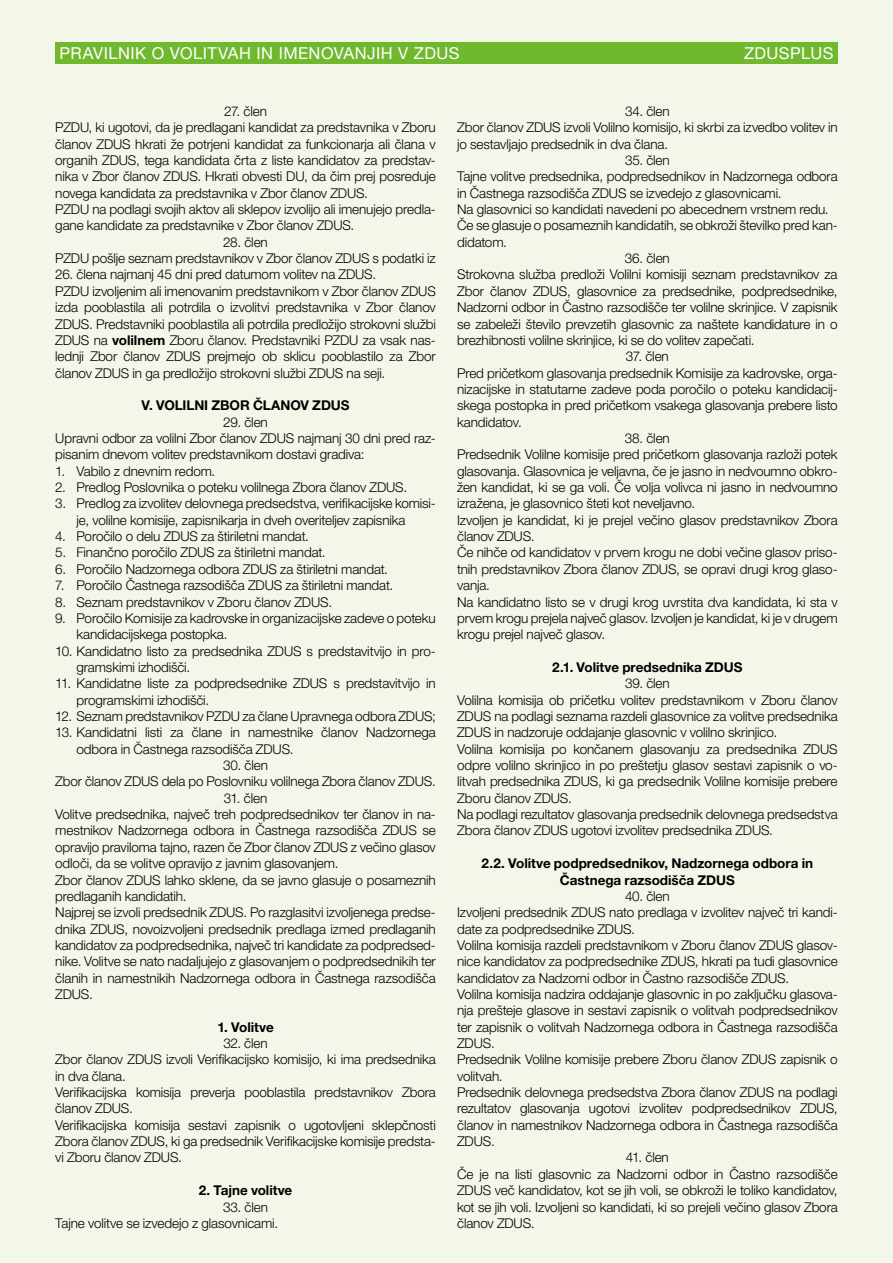
<style>
.page{position:relative;width:893px;height:1263px;background:#f2f7ea}
.page>*{position:absolute;margin:0;border:0;box-sizing:border-box;transform-origin:0 0}
.PASICA{font:16.5px "Helvetica Neue LT Pro";letter-spacing:.025em;color:#fff}
.BODY{font:300 13.5px/16.4px "Helvetica Neue LT Pro";letter-spacing:-.01em;color:#000}
.BODY-2{font:700 13.5px/16.4px "Helvetica Neue LT Pro";letter-spacing:-.005em;color:#000;text-align:center}
.s1{font-weight:700}
</style>
<div class="page">
<div style="left:55px;top:43px;width:783px;height:21px;background:#70b92f"></div>
<p class="PASICA" style="left:60px;top:43px;width:401px">PRAVILNIK O VOLITVAH IN IMENOVANJIH V ZDUS</p>
<p class="PASICA" style="left:744px;top:43px;width:91px">ZDUSPLUS</p>
<p class="BODY" style="left:224px;top:103px;width:44px">27. člen</p>
<p class="BODY" style="left:55px;top:119px;width:382px;text-align:justify">PZDU, ki ugotovi, da je predlagani kandidat za predstavnika v Zboru članov ZDUS hkrati že potrjeni kandidat za funkcionarja ali člana v organih ZDUS, tega kandidata črta z liste kandidatov za predstav&shy;nika v Zbor članov ZDUS. Hkrati obvesti DU, da čim prej posreduje novega kandidata za predstavnika v Zbor članov ZDUS.</p>
<p class="BODY" style="left:55px;top:201px;width:382px">PZDU na podlagi svojih aktov ali sklepov izvolijo ali imenujejo predla&shy;gane kandidate za predstavnike v Zbor članov ZDUS.</p>
<p class="BODY" style="left:223px;top:233px;width:46px">28. člen</p>
<p class="BODY" style="left:55px;top:250px;width:382px">PZDU pošlje seznam predstavnikov v Zbor članov ZDUS s podatki iz</p>
<p class="BODY" style="left:55px;top:266px;width:322px">26. člena najmanj 45 dni pred datumom volitev na ZDUS.</p>
<p class="BODY" style="left:55px;top:283px;width:382px;text-align:justify">PZDU izvoljenim ali imenovanim predstavnikom v Zbor članov ZDUS izda pooblastila ali potrdila o izvolitvi predstavnika v Zbor članov ZDUS. Predstavniki pooblastila ali potrdila predložijo strokovni službi ZDUS na <span class="s1">volilnem</span> Zboru članov. Predstavniki PZDU za vsak nas&shy;lednji Zbor članov ZDUS prejmejo ob sklicu pooblastilo za Zbor članov ZDUS in ga predložijo strokovni službi ZDUS na seji.</p>
<p class="BODY-2" style="left:142px;top:397px;width:210px">V. VOLILNI ZBOR ČLANOV ZDUS</p>
<p class="BODY" style="left:223px;top:413px;width:46px">29. člen</p>
<p class="BODY" style="left:55px;top:430px;width:382px">Upravni odbor za volilni Zbor članov ZDUS najmanj 30 dni pred raz&shy;pisanim dnevom volitev predstavnikom dostavi gradiva:</p>
<p class="BODY" style="left:55px;top:462px;width:162px">1. Vabilo z dnevnim redom.</p>
<p class="BODY" style="left:55px;top:479px;width:353px">2. Predlog Poslovnika o poteku volilnega Zbora članov ZDUS.</p>
<p class="BODY" style="left:77px;top:495px;width:361px;text-indent:-21px">3. Predlog za izvolitev delovnega predsedstva, verifikacijske komisi&shy;je, volilne komisije, zapisnikarja in dveh overiteljev zapisnika</p>
<p class="BODY" style="left:55px;top:528px;width:255px">4. Poročilo o delu ZDUS za štiriletni mandat.</p>
<p class="BODY" style="left:55px;top:544px;width:272px">5. Finančno poročilo ZDUS za štiriletni mandat.</p>
<p class="BODY" style="left:55px;top:560px;width:334px">6. Poročilo Nadzornega odbora ZDUS za štiriletni mandat.</p>
<p class="BODY" style="left:55px;top:577px;width:339px">7. Poročilo Častnega razsodišča ZDUS za štiriletni mandat.</p>
<p class="BODY" style="left:55px;top:593px;width:278px">8. Seznam predstavnikov v Zboru članov ZDUS.</p>
<p class="BODY" style="left:77px;top:610px;width:361px;text-indent:-21px">9. Poročilo Komisije za kadrovske in organizacijske zadeve o poteku kandidacijskega postopka.</p>
<p class="BODY" style="left:77px;top:642px;width:361px;text-indent:-21px">10. Kandidatno listo za predsednika ZDUS s predstavitvijo in pro&shy;gramskimi izhodišči.</p>
<p class="BODY" style="left:77px;top:675px;width:361px;text-indent:-21px">11. Kandidatne liste za podpredsednike ZDUS s predstavitvijo in programskimi izhodišči.</p>
<p class="BODY" style="left:55px;top:708px;width:382px">12. Seznam predstavnikov PZDU za člane Upravnega odbora ZDUS;</p>
<p class="BODY" style="left:77px;top:724px;width:361px;text-indent:-21px">13. Kandidatni listi za člane in namestnike članov Nadzornega odbora in Častnega razsodišča ZDUS.</p>
<p class="BODY" style="left:223px;top:757px;width:46px">30. člen</p>
<p class="BODY" style="left:55px;top:773px;width:382px">Zbor članov ZDUS dela po Poslovniku volilnega Zbora članov ZDUS.</p>
<p class="BODY" style="left:224px;top:789px;width:45px">31. člen</p>
<p class="BODY" style="left:55px;top:806px;width:382px;text-align:justify">Volitve predsednika, največ treh podpredsednikov ter članov in na&shy;mestnikov Nadzornega odbora in Častnega razsodišča ZDUS se opravijo praviloma tajno, razen če Zbor članov ZDUS z večino glasov odloči, da se volitve opravijo z javnim glasovanjem.</p>
<p class="BODY" style="left:55px;top:871px;width:382px">Zbor članov ZDUS lahko sklene, da se javno glasuje o posameznih predlaganih kandidatih.</p>
<p class="BODY" style="left:55px;top:904px;width:382px;text-align:justify">Najprej se izvoli predsednik ZDUS. Po razglasitvi izvoljenega predse&shy;dnika ZDUS, novoizvoljeni predsednik predlaga izmed predlaganih kandidatov za podpredsednika, največ tri kandidate za podpredsed&shy;nike. Volitve se nato nadaljujejo z glasovanjem o podpredsednikih ter članih in namestnikih Nadzornega odbora in Častnega razsodišča ZDUS.</p>
<p class="BODY-2" style="left:217px;top:1018px;width:58px">1. Volitve</p>
<p class="BODY" style="left:223px;top:1035px;width:46px">32. člen</p>
<p class="BODY" style="left:55px;top:1051px;width:382px">Zbor članov ZDUS izvoli Verifikacijsko komisijo, ki ima predsednika in dva člana.</p>
<p class="BODY" style="left:55px;top:1084px;width:382px">Verifikacijska komisija preverja pooblastila predstavnikov Zbora članov ZDUS.</p>
<p class="BODY" style="left:55px;top:1116px;width:382px;text-align:justify">Verifikacijska komisija sestavi zapisnik o ugotovljeni sklepčnosti Zbora članov ZDUS, ki ga predsednik Verifikacijske komisije predsta&shy;vi Zboru članov ZDUS.</p>
<p class="BODY-2" style="left:199px;top:1182px;width:95px">2. Tajne volitve</p>
<p class="BODY" style="left:223px;top:1198px;width:46px">33. člen</p>
<p class="BODY" style="left:55px;top:1214px;width:224px">Tajne volitve se izvedejo z glasovnicami.</p>
<p class="BODY" style="left:625px;top:103px;width:46px">34. člen</p>
<p class="BODY" style="left:457px;top:119px;width:382px">Zbor članov ZDUS izvoli Volilno komisijo, ki skrbi za izvedbo volitev in jo sestavljajo predsednik in dva člana.</p>
<p class="BODY" style="left:625px;top:152px;width:46px">35. člen</p>
<p class="BODY" style="left:457px;top:168px;width:382px">Tajne volitve predsednika, podpredsednikov in Nadzornega odbora in Častnega razsodišča ZDUS se izvedejo z glasovnicami.</p>
<p class="BODY" style="left:457px;top:201px;width:373px">Na glasovnici so kandidati navedeni po abecednem vrstnem redu.</p>
<p class="BODY" style="left:457px;top:217px;width:382px">Če se glasuje o posameznih kandidatih, se obkroži številko pred kan&shy;didatom.</p>
<p class="BODY" style="left:625px;top:250px;width:46px">36. člen</p>
<p class="BODY" style="left:457px;top:266px;width:382px;text-align:justify">Strokovna služba predloži Volilni komisiji seznam predstavnikov za Zbor članov ZDUS, glasovnice za predsednike, podpredsednike, Nadzorni odbor in Častno razsodišče ter volilne skrinjice. V zapisnik se zabeleži število prevzetih glasovnic za naštete kandidature in o brezhibnosti volilne skrinjice, ki se do volitev zapečati.</p>
<p class="BODY" style="left:626px;top:348px;width:44px">37. člen</p>
<p class="BODY" style="left:457px;top:364px;width:382px;text-align:justify">Pred pričetkom glasovanja predsednik Komisije za kadrovske, orga&shy;nizacijske in statutarne zadeve poda poročilo o poteku kandidacij&shy;skega postopka in pred pričetkom vsakega glasovanja prebere listo kandidatov.</p>
<p class="BODY" style="left:625px;top:430px;width:46px">38. člen</p>
<p class="BODY" style="left:457px;top:446px;width:382px;text-align:justify">Predsednik Volilne komisije pred pričetkom glasovanja razloži potek glasovanja. Glasovnica je veljavna, če je jasno in nedvoumno obkro&shy;žen kandidat, ki se ga voli. Če volja volivca ni jasno in nedvoumno izražena, je glasovnico šteti kot neveljavno.</p>
<p class="BODY" style="left:457px;top:511px;width:382px">Izvoljen je kandidat, ki je prejel večino glasov predstavnikov Zbora članov ZDUS.</p>
<p class="BODY" style="left:457px;top:544px;width:382px;text-align:justify">Če nihče od kandidatov v prvem krogu ne dobi večine glasov priso&shy;tnih predstavnikov Zbora članov ZDUS, se opravi drugi krog glaso&shy;vanja.</p>
<p class="BODY" style="left:457px;top:593px;width:382px;text-align:justify">Na kandidatno listo se v drugi krog uvrstita dva kandidata, ki sta v prvem krogu prejela največ glasov. Izvoljen je kandidat, ki je v drugem krogu prejel največ glasov.</p>
<p class="BODY-2" style="left:552px;top:658px;width:192px">2.1. Volitve predsednika ZDUS</p>
<p class="BODY" style="left:625px;top:675px;width:46px">39. člen</p>
<p class="BODY" style="left:457px;top:691px;width:382px;text-align:justify">Volilna komisija ob pričetku volitev predstavnikom v Zboru članov ZDUS na podlagi seznama razdeli glasovnice za volitve predsednika ZDUS in nadzoruje oddajanje glasovnic v volilno skrinjico.</p>
<p class="BODY" style="left:457px;top:740px;width:382px;text-align:justify">Volilna komisija po končanem glasovanju za predsednika ZDUS odpre volilno skrinjico in po preštetju glasov sestavi zapisnik o vo&shy;litvah predsednika ZDUS, ki ga predsednik Volilne komisije prebere Zboru članov ZDUS.</p>
<p class="BODY" style="left:457px;top:806px;width:382px">Na podlagi rezultatov glasovanja predsednik delovnega predsedstva<br>Zbora članov ZDUS ugotovi izvolitev predsednika ZDUS.</p>
<p class="BODY-2" style="left:482px;top:855px;width:333px">2.2. Volitve podpredsednikov, Nadzornega odbora in<br>Častnega razsodišča ZDUS</p>
<p class="BODY" style="left:625px;top:887px;width:46px">40. člen</p>
<p class="BODY" style="left:457px;top:904px;width:382px">Izvoljeni predsednik ZDUS nato predlaga v izvolitev največ tri kandi&shy;date za podpredsednike ZDUS.</p>
<p class="BODY" style="left:457px;top:937px;width:382px;text-align:justify">Volilna komisija razdeli predstavnikom v Zboru članov ZDUS glasov&shy;nice kandidatov za podpredsednike ZDUS, hkrati pa tudi glasovnice kandidatov za Nadzorni odbor in Častno razsodišče ZDUS.</p>
<p class="BODY" style="left:457px;top:986px;width:382px;text-align:justify">Volilna komisija nadzira oddajanje glasovnic in po zaključku glasova&shy;nja prešteje glasove in sestavi zapisnik o volitvah podpredsednikov ter zapisnik o volitvah Nadzornega odbora in Častnega razsodišča ZDUS.</p>
<p class="BODY" style="left:457px;top:1051px;width:382px">Predsednik Volilne komisije prebere Zboru članov ZDUS zapisnik o volitvah.</p>
<p class="BODY" style="left:457px;top:1084px;width:382px;text-align:justify">Predsednik delovnega predsedstva Zbora članov ZDUS na podlagi rezultatov glasovanja ugotovi izvolitev podpredsednikov ZDUS, članov in namestnikov Nadzornega odbora in Častnega razsodišča ZDUS.</p>
<p class="BODY" style="left:626px;top:1149px;width:44px">41. člen</p>
<p class="BODY" style="left:457px;top:1165px;width:382px;text-align:justify">Če je na listi glasovnic za Nadzorni odbor in Častno razsodišče ZDUS več kandidatov, kot se jih voli, se obkroži le toliko kandidatov, kot se jih voli. Izvoljeni so kandidati, ki so prejeli večino glasov Zbora članov ZDUS.</p>
</div>
